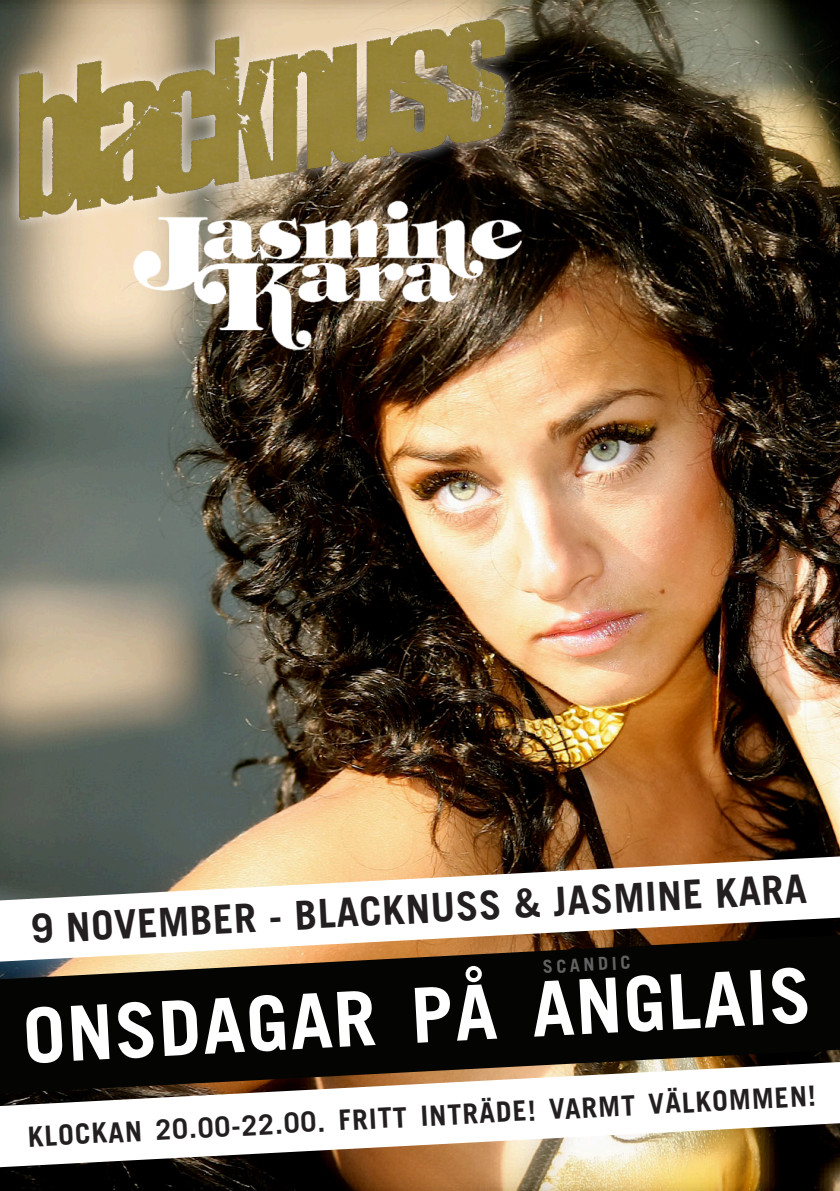
<style>
.page{position:relative;width:840px;height:1191px;background:#fff}
.page>*{position:absolute;margin:0;border:0;box-sizing:border-box;transform-origin:0 0}
.t1{font:700 76px "Trade Gothic";color:#fff}
.t2{font:700 40px "Trade Gothic";color:#231f20}
.t3{font:700 28px "Trade Gothic";color:#231f20}
.t4{font:700 18px "Trade Gothic";color:#646363}
</style>
<div class="page">
<img style="left:0;top:0;width:839px;height:1191px">
<svg style="left:0;top:1093px;width:839px;height:74px"></svg>
<svg style="left:0;top:961px;width:839px;height:132px;fill:#040503"></svg>
<svg style="left:0;top:856px;width:839px;height:105px"></svg>
<img style="left:113px;top:184px;width:414px;height:186px">
<div style="left:7px;top:7px;width:510px;height:225px;background:#fff;opacity:.75"></div>
<img style="left:20px;top:20px;width:484px;height:200px">
<p class="t2" style="left:30px;top:904px;width:777px;rotate:-3deg">9 NOVEMBER - BLACKNUSS &amp; JASMINE KARA</p>
<p class="t4" style="left:542px;top:956px;width:89px;rotate:-3deg">SCANDIC</p>
<p class="t1" style="left:21px;top:989px;width:790px;rotate:-3deg">ONSDAGAR PÅ ANGLAIS</p>
<p class="t3" style="left:27px;top:1119px;width:790px;rotate:-3deg">KLOCKAN 20.00-22.00. FRITT INTRÄDE! VARMT VÄLKOMMEN!</p>
</div>
